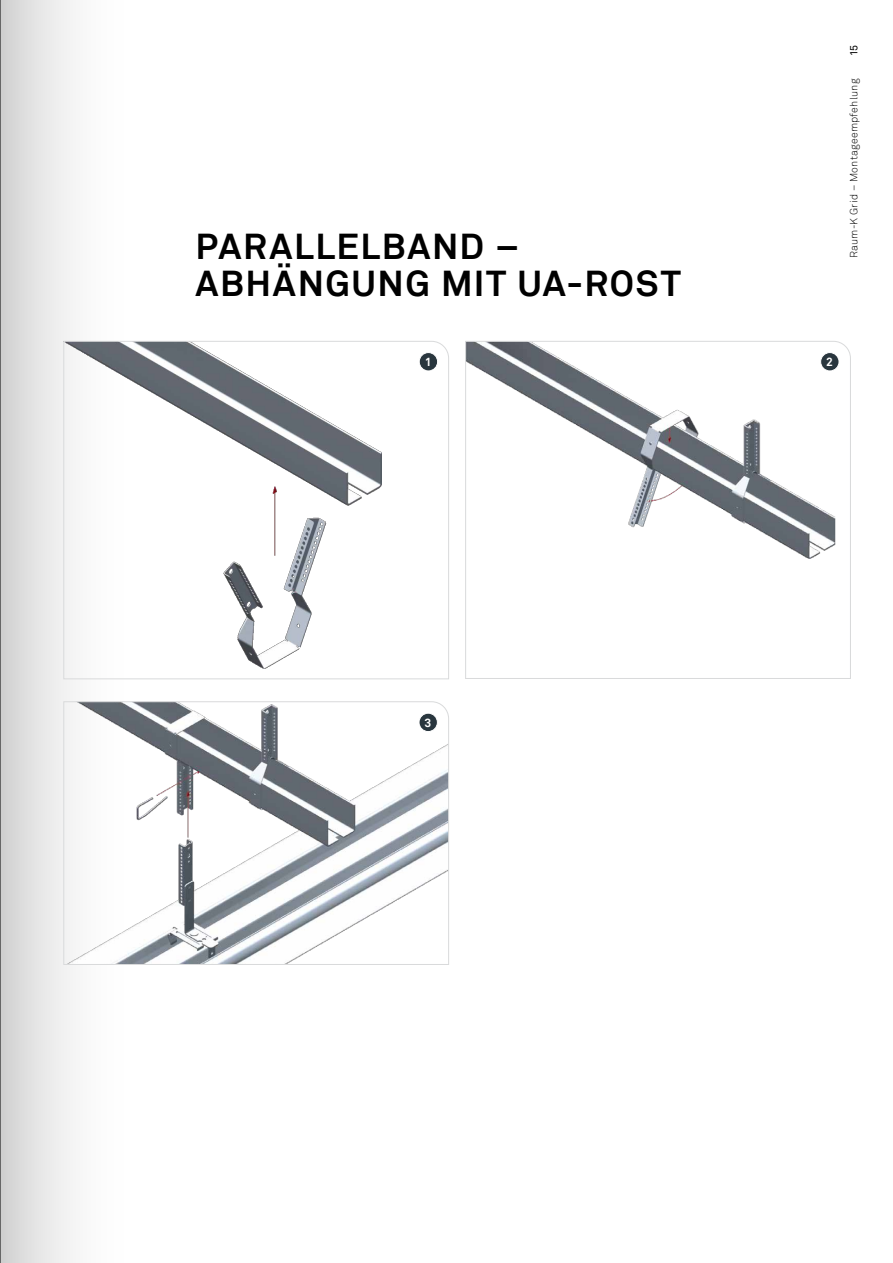
<style>
.page{position:relative;width:893px;height:1263px;background:#fff}
.page>*{position:absolute;margin:0;border:0;box-sizing:border-box;transform-origin:0 0}
.t1{font:700 36px/37.5px "Akkurat";letter-spacing:.04em;color:#000}
.t2{font:700 12px "Akkurat";color:#fff}
.t3{font:300 10.5px "Akkurat";letter-spacing:.025em;color:#000}
.t4{font:10.5px "Akkurat";color:#000}
</style>
<div class="page">
<div style="left:0;top:0;width:156px;height:1263px;background:linear-gradient(to right,#d9d9d9,#fff)"></div>
<hr style="left:0;top:0;width:1px;height:1263px;background:#000">
<svg style="left:63px;top:341px;width:386px;height:339px"></svg>
<svg style="left:465px;top:341px;width:386px;height:338px"></svg>
<svg style="left:63px;top:701px;width:386px;height:264px"></svg>
<div style="left:419px;top:353px;width:19px;height:18px;background:#29363e;border-radius:50%"></div>
<div style="left:419px;top:352px;width:19px;height:19px;border:1px solid #fff;border-radius:50%"></div>
<div style="left:419px;top:713px;width:18px;height:18px;background:#29363e;border-radius:50%"></div>
<div style="left:419px;top:713px;width:19px;height:19px;border:1px solid #fff;border-radius:50%"></div>
<div style="left:821px;top:353px;width:18px;height:18px;background:#29363e;border-radius:50%"></div>
<div style="left:820px;top:352px;width:19px;height:19px;border:1px solid #fff;border-radius:50%"></div>
<p class="t1" style="left:196px;top:228px;width:487px">PARALLELBAND –<br>ABHÄNGUNG MIT UA-ROST</p>
<p class="t2" style="left:425px;top:354px;width:8px">1</p>
<p class="t2" style="left:425px;top:715px;width:8px">3</p>
<p class="t4" style="left:848px;top:56px;width:13px;rotate:-90deg">15</p>
<p class="t3" style="left:848px;top:258px;width:181px;rotate:-90deg">Raum-K Grid – Montageempfehlung</p>
<p class="t2" style="left:826px;top:354px;width:8px">2</p>
</div>
